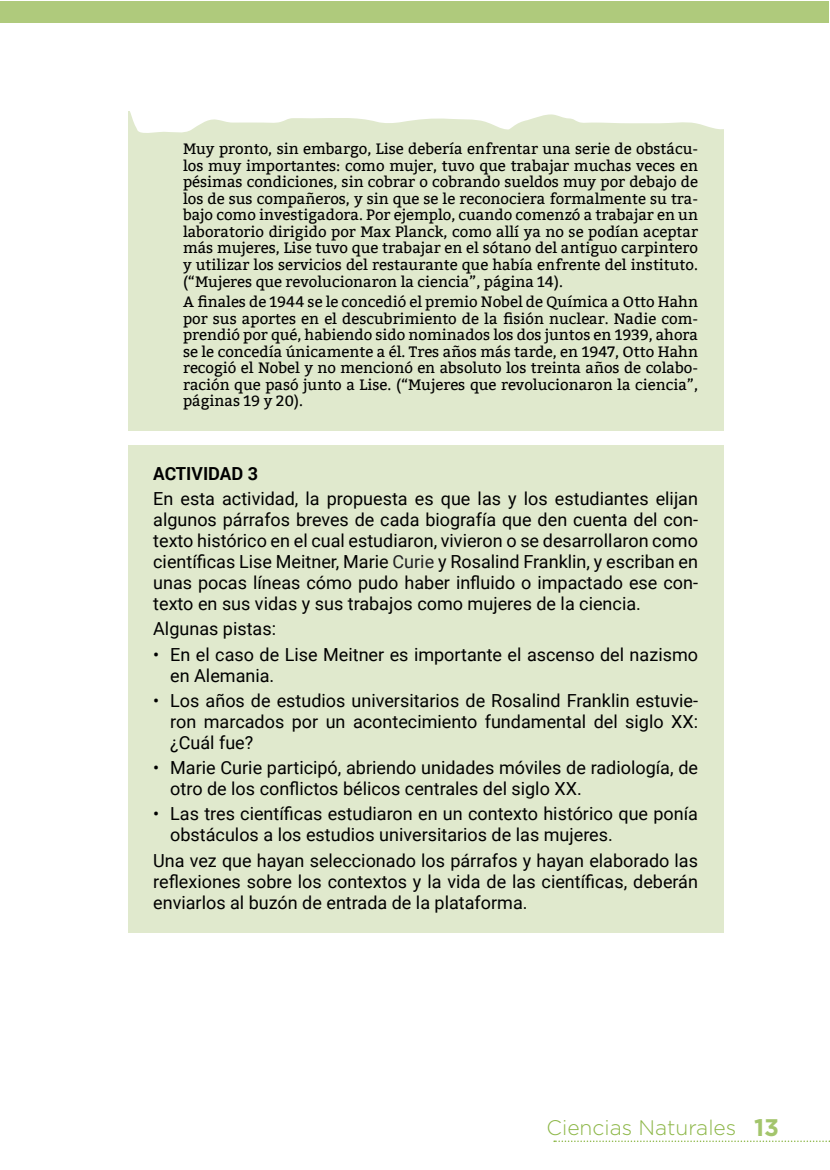
<style>
.page{position:relative;width:830px;height:1170px;background:#fff}
.page>*{position:absolute;margin:0;border:0;box-sizing:border-box;transform-origin:0 0}
.t1{font:300 21px "Gotham";color:#8db748}
.t2{font:18px/21px "Roboto";color:#000;text-align:justify}
.t3{font:700 18px "Roboto";color:#000}
.t4{font:15px/16.5px "Bitter";color:#000;text-align:justify}
.s1{color:#202124}
.s2{font-weight:700;font-size:24px}
</style>
<div class="page">
<svg style="left:554px;top:1140px;width:275px;height:1px"></svg>
<div style="left:1px;top:1px;width:827px;height:22px;background:#afca7c"></div>
<div style="left:128px;top:111px;width:595px;height:319px;background:#e0e9cd"></div>
<div style="left:128px;top:444px;width:595px;height:488px;background:#e0e9cd"></div>
<svg style="left:130px;top:111px;width:594px;height:23px"></svg>
<p class="t4" style="left:183px;top:141px;width:516px">Muy pronto, sin embargo, Lise debería enfrentar una serie de obstácu&shy;los muy importantes: como mujer, tuvo que trabajar muchas veces en pésimas condiciones, sin cobrar o cobrando sueldos muy por debajo de los de sus compañeros, y sin que se le reconociera formalmente su tra&shy;bajo como investigadora. Por ejemplo, cuando comenzó a trabajar en un laboratorio dirigido por Max Planck, como allí ya no se podían aceptar más mujeres, Lise tuvo que trabajar en el sótano del antiguo carpintero y utilizar los servicios del restaurante que había enfrente del instituto. (“Mujeres que revolucionaron la ciencia”, página 14).</p>
<p class="t4" style="left:183px;top:294px;width:516px">A finales de 1944 se le concedió el premio Nobel de Química a Otto Hahn por sus aportes en el descubrimiento de la fisión nuclear. Nadie com&shy;prendió por qué, habiendo sido nominados los dos juntos en 1939, ahora se le concedía únicamente a él. Tres años más tarde, en 1947, Otto Hahn recogió el Nobel y no mencionó en absoluto los treinta años de colabo&shy;ración que pasó junto a Lise. (“Mujeres que revolucionaron la ciencia”, páginas 19 y 20).</p>
<p class="t3" style="left:153px;top:460px;width:106px">ACTIVIDAD 3</p>
<p class="t2" style="left:153px;top:487px;width:546px">En esta actividad, la propuesta es que las y los estudiantes elijan algunos párrafos breves de cada biografía que den cuenta del con&shy;texto histórico en el cual estudiaron, vivieron o se desarrollaron como científicas Lise Meitner, Marie <span class="s1">Curie</span> y Rosalind Franklin, y escriban en unas pocas líneas cómo pudo haber influido o impactado ese con&shy;texto en sus vidas y sus trabajos como mujeres de la ciencia.</p>
<p class="t2" style="left:153px;top:617px;width:124px">Algunas pistas:</p>
<p class="t2" style="left:170px;top:643px;width:529px;text-indent:-17px">• En el caso de Lise Meitner es importante el ascenso del nazismo en Alemania.</p>
<p class="t2" style="left:170px;top:689px;width:529px;text-indent:-17px">• Los años de estudios universitarios de Rosalind Franklin estuvie&shy;ron marcados por un acontecimiento fundamental del siglo XX: ¿Cuál fue?</p>
<p class="t2" style="left:170px;top:756px;width:529px;text-indent:-17px">• Marie Curie participó, abriendo unidades móviles de radiología, de otro de los conflictos bélicos centrales del siglo XX.</p>
<p class="t2" style="left:170px;top:802px;width:529px;text-indent:-17px">• Las tres científicas estudiaron en un contexto histórico que ponía obstáculos a los estudios universitarios de las mujeres.</p>
<p class="t2" style="left:153px;top:849px;width:546px">Una vez que hayan seleccionado los párrafos y hayan elaborado las reflexiones sobre los contextos y la vida de las científicas, deberán enviarlos al buzón de entrada de la plataforma.</p>
<p class="t1" style="left:546px;top:1114px;width:234px">Ciencias Naturales <span class="s2">13</span></p>
</div>
